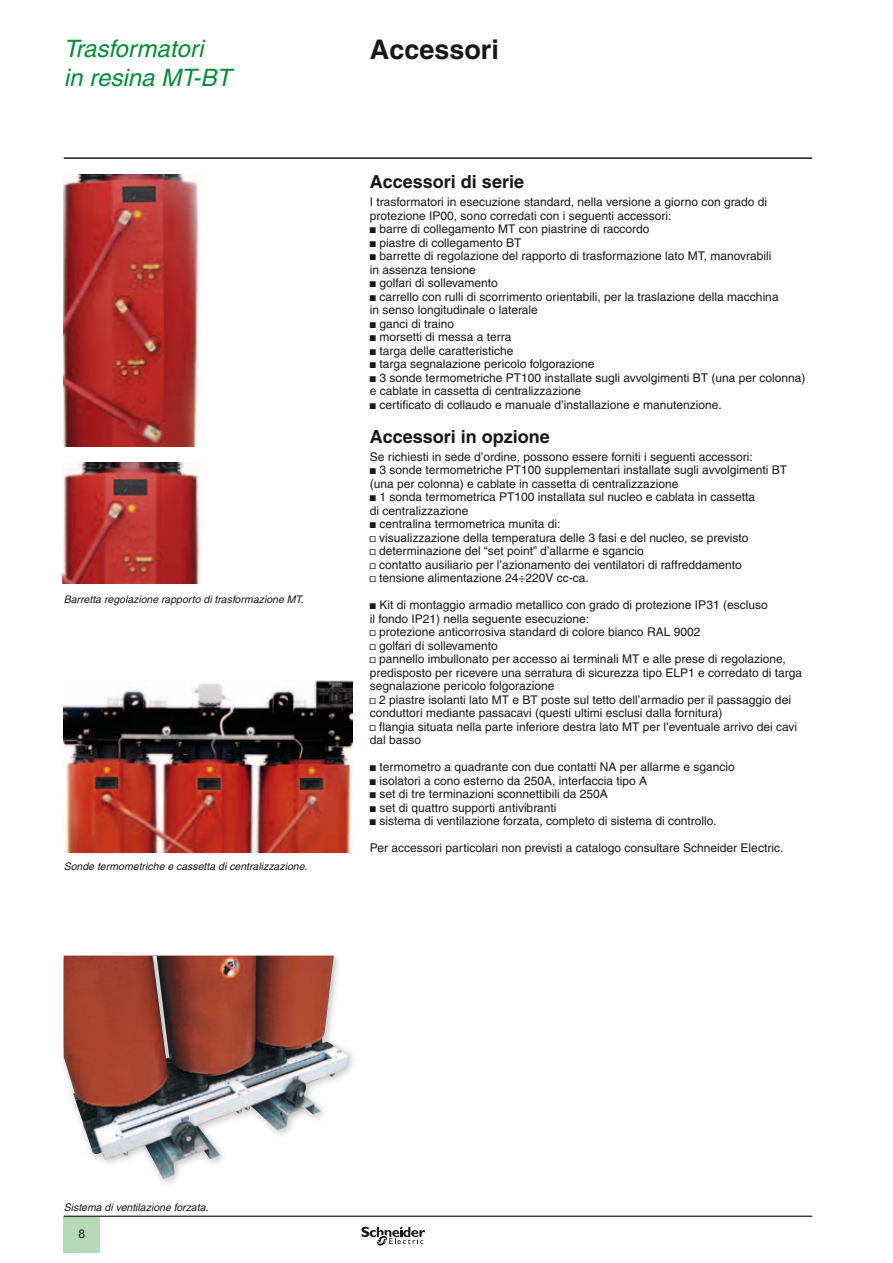
<style>
.page{position:relative;width:893px;height:1263px;background:#fff}
.page>*{position:absolute;margin:0;border:0;box-sizing:border-box;transform-origin:0 0}
.t1{font:700 27px "Helvetica";color:#1a171c}
.t2{font:italic 24px/28.8px "Helvetica";color:#009036}
.t3{font:700 18px "Helvetica";color:#1a171c}
.t4{font:12px/13.5px "Helvetica";color:#1a171c}
.t5{font:12px "Arial";color:#1a171c}
.t6{font:italic 10.5px "Helvetica";color:#1a171c}
.s1{font-family:"Graph Sch";font-size:10.5px}
</style>
<div class="page">
<hr style="left:64px;top:157px;width:748px;height:2px;background:#1a171c">
<div style="left:63px;top:1217px;width:37px;height:36px;background:#b6d9b7"></div>
<hr style="left:64px;top:1215px;width:748px;height:2px;background:#1a171c">
<svg style="left:361px;top:1226px;width:64px;height:20px"></svg>
<img style="left:64px;top:956px;width:285px;height:223px">
<img style="left:64px;top:174px;width:135px;height:272px">
<img style="left:63px;top:463px;width:137px;height:120px">
<img style="left:64px;top:680px;width:289px;height:172px">
<h2 class="t2" style="left:64px;top:34px;width:169px">Trasformatori<br>in resina MT-BT</h2>
<p class="t6" style="left:64px;top:594px;width:241px">Barretta regolazione rapporto di trasformazione MT.</p>
<p class="t6" style="left:64px;top:860px;width:245px">Sonde termometriche e cassetta di centralizzazione.</p>
<h1 class="t1" style="left:370px;top:33px;width:131px">Accessori</h1>
<h3 class="t3" style="left:370px;top:171px;width:156px">Accessori di serie</h3>
<p class="t4" style="left:370px;top:195px;width:437px">I trasformatori in esecuzione standard, nella versione a giorno con grado di protezione IP00, sono corredati con i seguenti accessori:<br><span class="s1">b</span> barre di collegamento MT con piastrine di raccordo<br><span class="s1">b</span> piastre di collegamento BT<br><span class="s1">b</span> barrette di regolazione del rapporto di trasformazione lato MT, manovrabili<br>in assenza tensione<br><span class="s1">b</span> golfari di sollevamento<br><span class="s1">b</span> carrello con rulli di scorrimento orientabili, per la traslazione della macchina<br>in senso longitudinale o laterale<br><span class="s1">b</span> ganci di traino<br><span class="s1">b</span> morsetti di messa a terra<br><span class="s1">b</span> targa delle caratteristiche<br><span class="s1">b</span> targa segnalazione pericolo folgorazione<br><span class="s1">b</span> 3 sonde termometriche PT100 installate sugli avvolgimenti BT (una per colonna) e cablate in cassetta di centralizzazione<br><span class="s1">b</span> certificato di collaudo e manuale d’installazione e manutenzione.</p>
<h3 class="t3" style="left:370px;top:426px;width:182px">Accessori in opzione</h3>
<p class="t4" style="left:370px;top:450px;width:419px">Se richiesti in sede d’ordine, possono essere forniti i seguenti accessori:<br><span class="s1">b</span> 3 sonde termometriche PT100 supplementari installate sugli avvolgimenti BT (una per colonna) e cablate in cassetta di centralizzazione<br><span class="s1">b</span> 1 sonda termometrica PT100 installata sul nucleo e cablata in cassetta<br>di centralizzazione<br><span class="s1">b</span> centralina termometrica munita di:<br><span class="s1">v</span> visualizzazione della temperatura delle 3 fasi e del nucleo, se previsto<br><span class="s1">v</span> determinazione del “set point” d’allarme e sgancio<br><span class="s1">v</span> contatto ausiliario per l’azionamento dei ventilatori di raffreddamento<br><span class="s1">v</span> tensione alimentazione 24÷220V cc-ca.</p>
<p class="t4" style="left:370px;top:598px;width:434px"><span class="s1">b</span> Kit di montaggio armadio metallico con grado di protezione IP31 (escluso<br>il fondo IP21) nella seguente esecuzione:<br><span class="s1">v</span> protezione anticorrosiva standard di colore bianco RAL 9002<br><span class="s1">v</span> golfari di sollevamento<br><span class="s1">v</span> pannello imbullonato per accesso ai terminali MT e alle prese di regolazione, predisposto per ricevere una serratura di sicurezza tipo ELP1 e corredato di targa segnalazione pericolo folgorazione<br><span class="s1">v</span> 2 piastre isolanti lato MT e BT poste sul tetto dell’armadio per il passaggio dei conduttori mediante passacavi (questi ultimi esclusi dalla fornitura)<br><span class="s1">v</span> flangia situata nella parte inferiore destra lato MT per l’eventuale arrivo dei cavi dal basso</p>
<p class="t4" style="left:370px;top:760px;width:366px"><span class="s1">b</span> termometro a quadrante con due contatti NA per allarme e sgancio <span class="s1">b</span> isolatori a cono esterno da 250A, interfaccia tipo A<br><span class="s1">b</span> set di tre terminazioni sconnettibili da 250A<br><span class="s1">b</span> set di quattro supporti antivibranti<br><span class="s1">b</span> sistema di ventilazione forzata, completo di sistema di controllo.</p>
<p class="t4" style="left:370px;top:841px;width:415px">Per accessori particolari non previsti a catalogo consultare Schneider Electric.</p>
<p class="t6" style="left:64px;top:1201px;width:146px">Sistema di ventilazione forzata.</p>
<p class="t5" style="left:79px;top:1225px;width:8px">8</p>
</div>
